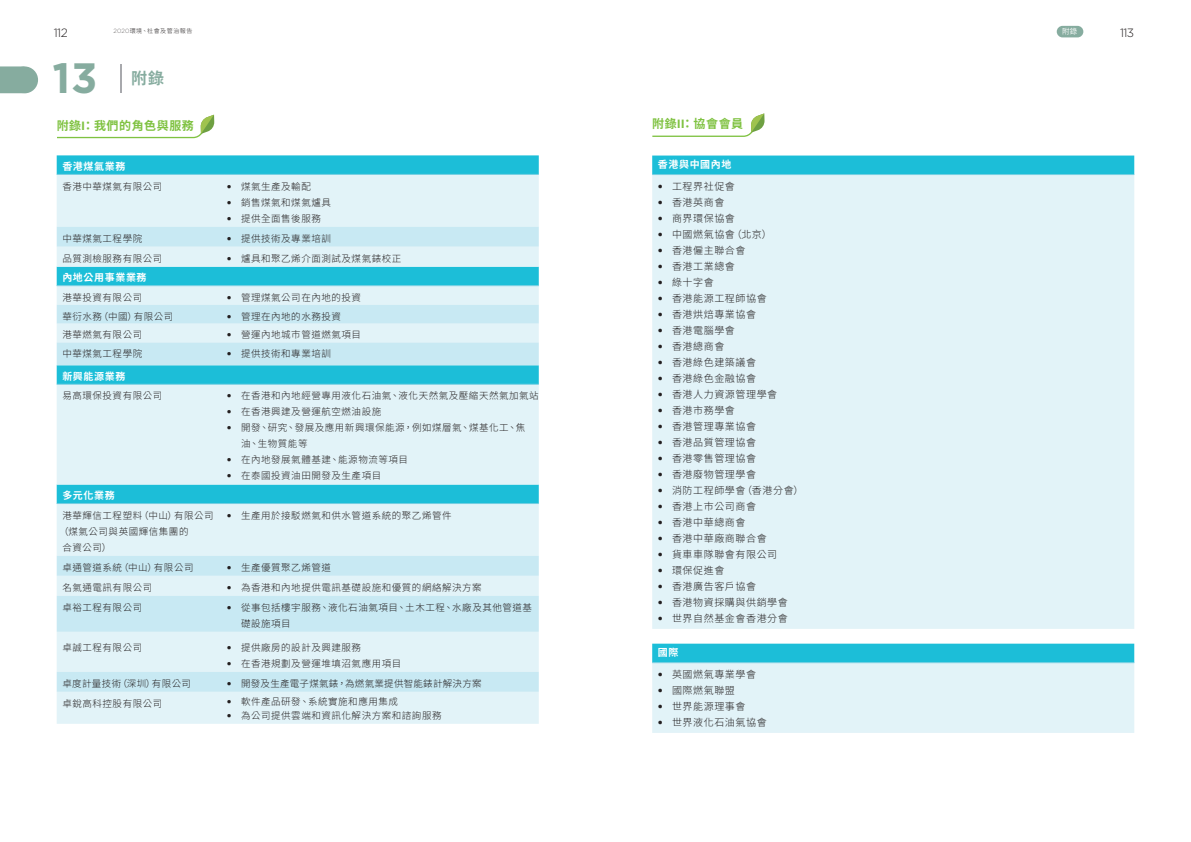
<style>
.page{position:relative;width:1191px;height:842px;background:#fff}
.page>*{position:absolute;margin:0;border:0;box-sizing:border-box;transform-origin:0 0}
.t1{font:700 42.4px "Gotham";color:#86ac9f}
.t2{font:700 16px "Source Han Sans TC";color:#86ac9f}
.t3{font:700 12px "Source Han Sans TC";letter-spacing:.045em;color:#7fc241}
.t4{font:300 12px "Gotham";letter-spacing:-.05em;color:#231f20}
.t5{font:300 10px "Source Han Sans TC";letter-spacing:.06em;color:#231f20}
.t6{font:700 10px "Source Han Sans TC";letter-spacing:.06em;color:#fff}
.t7{font:300 9.5px/16px "Source Han Sans TC";letter-spacing:.06em;color:#231f20}
.t8{font:300 9.5px "Source Han Sans TC";letter-spacing:.03em;color:#231f20}
.t9{font:300 9.5px "Source Han Sans TC";letter-spacing:.04em;color:#231f20}
.t10{font:7.5px "Source Han Sans TC";color:#fff}
.t11{font:300 6px "Source Han Sans TC";letter-spacing:.09em;color:#231f20}
.s1{font-family:"Gotham";font-weight:200}
.s2{font-family:"Gotham"}
.s3{font-family:"Helvetica Neue";font-weight:100}
</style>
<div class="page">
<div style="left:1056px;top:26px;width:27px;height:11px;background:#86ac9f;border-radius:6px"></div>
<hr style="left:120px;top:64px;width:2px;height:29px;background:#a8a9ad">
<svg style="left:0;top:66px;width:33px;height:27px"></svg>
<div style="left:11px;top:66px;width:27px;height:27px;background:#86ac9f;border-radius:50%"></div>
<svg style="left:57px;top:115px;width:157px;height:24px"></svg>
<div style="left:57px;top:155px;width:482px;height:130px;background:#1cbed8"></div>
<div style="left:57px;top:175px;width:482px;height:92px;background:#e2f3f8"></div>
<div style="left:57px;top:227px;width:482px;height:20px;background:#c8e9f3"></div>
<div style="left:57px;top:286px;width:482px;height:438px;background:#e2f3f8"></div>
<svg style="left:57px;top:305px;width:482px;height:387px;background:#c7eaf3"></svg>
<hr style="left:57px;top:174px;width:167px;height:1px;background:#71cee1">
<hr style="left:224px;top:174px;width:315px;height:1px;background:#71cee1">
<hr style="left:57px;top:285px;width:167px;height:1px;background:#71cee1">
<hr style="left:224px;top:285px;width:315px;height:1px;background:#71cee1">
<hr style="left:57px;top:384px;width:167px;height:1px;background:#71cee1">
<hr style="left:224px;top:384px;width:315px;height:1px;background:#71cee1">
<hr style="left:57px;top:503px;width:167px;height:1px;background:#71cee1">
<hr style="left:224px;top:503px;width:315px;height:1px;background:#71cee1">
<svg style="left:652px;top:113px;width:112px;height:24px"></svg>
<div style="left:652px;top:156px;width:482px;height:18px;background:#1cbed8"></div>
<div style="left:652px;top:175px;width:482px;height:454px;background:#e2f3f8"></div>
<hr style="left:652px;top:174px;width:482px;height:1px;background:#71cee1">
<svg style="left:652px;top:644px;width:482px;height:89px;background:#b9e8f1"></svg>
<hr style="left:652px;top:662px;width:482px;height:1px;background:#71cee1">
<p class="t11" style="left:113px;top:27px;width:81px"><span class="s1">2020</span>環境、社會及管治報告</p>
<p class="t4" style="left:54px;top:25px;width:15px">112</p>
<p class="t10" style="left:1062px;top:27px;width:17px">附錄</p>
<p class="t4" style="left:1120px;top:25px;width:16px">113</p>
<h1 class="t1" style="left:52px;top:50px;width:47px">13</h1>
<h2 class="t2" style="left:131px;top:69px;width:34px">附錄</h2>
<p class="t3" style="left:57px;top:118px;width:139px">附錄<span class="s2">I</span>：我們的角色與服務</p>
<p class="t6" style="left:62px;top:161px;width:64px">香港煤氣業務</p>
<p class="t7" style="left:62px;top:178px;width:101px">香港中華煤氣有限公司</p>
<p class="t7" style="left:227px;top:178px;width:85px"><span class="s3">•</span> 煤氣生產及輸配</p>
<p class="t7" style="left:227px;top:194px;width:106px"><span class="s3">•</span> 銷售煤氣和煤氣爐具</p>
<p class="t7" style="left:227px;top:210px;width:96px"><span class="s3">•</span> 提供全面售後服務</p>
<p class="t7" style="left:62px;top:230px;width:81px">中華煤氣工程學院</p>
<p class="t7" style="left:227px;top:230px;width:106px"><span class="s3">•</span> 提供技術及專業培訓</p>
<p class="t7" style="left:62px;top:250px;width:101px">品質測檢服務有限公司</p>
<p class="t7" style="left:227px;top:250px;width:176px"><span class="s3">•</span> 爐具和聚乙烯介面測試及煤氣錶校正</p>
<p class="t6" style="left:62px;top:272px;width:86px">內地公用事業業務</p>
<p class="t7" style="left:62px;top:289px;width:81px">港華投資有限公司</p>
<p class="t7" style="left:227px;top:289px;width:136px"><span class="s3">•</span> 管理煤氣公司在內地的投資</p>
<p class="t7" style="left:62px;top:308px;width:113px">華衍水務（中國）有限公司</p>
<p class="t7" style="left:227px;top:308px;width:116px"><span class="s3">•</span> 管理在內地的水務投資</p>
<p class="t7" style="left:62px;top:327px;width:81px">港華燃氣有限公司</p>
<p class="t7" style="left:227px;top:327px;width:136px"><span class="s3">•</span> 營運內地城巿管道燃氣項目</p>
<p class="t7" style="left:62px;top:346px;width:81px">中華煤氣工程學院</p>
<p class="t7" style="left:227px;top:346px;width:106px"><span class="s3">•</span> 提供技術和專業培訓</p>
<p class="t6" style="left:62px;top:371px;width:64px">新興能源業務</p>
<p class="t7" style="left:62px;top:388px;width:101px">易高環保投資有限公司</p>
<p class="t7" style="left:227px;top:388px;width:313px"><span class="s3">•</span> 在香港和內地經營專用液化石油氣、液化天然氣及壓縮天然氣加氣站</p>
<p class="t7" style="left:227px;top:404px;width:156px"><span class="s3">•</span> 在香港興建及營運航空燃油設施</p>
<p class="t7" style="left:241px;top:420px;width:286px;text-indent:-14px"><span class="s3">•</span> 開發、研究、發展及應用新興環保能源，例如煤層氣、煤基化工、焦油、生物質能等</p>
<p class="t7" style="left:227px;top:452px;width:183px"><span class="s3">•</span> 在內地發展氣體基建、能源物流等項目</p>
<p class="t7" style="left:227px;top:468px;width:156px"><span class="s3">•</span> 在泰國投資油田開發及生產項目</p>
<p class="t6" style="left:62px;top:490px;width:54px">多元化業務</p>
<p class="t7" style="left:62px;top:507px;width:153px">港華輝信工程塑料（中山）有限公司</p>
<p class="t7" style="left:59px;top:523px;width:131px">（煤氣公司與英國輝信集團的</p>
<p class="t7" style="left:62px;top:539px;width:50px">合資公司）</p>
<p class="t7" style="left:227px;top:507px;width:226px"><span class="s3">•</span> 生產用於接駁燃氣和供水管道系統的聚乙烯管件</p>
<p class="t7" style="left:62px;top:559px;width:133px">卓通管道系統（中山）有限公司</p>
<p class="t7" style="left:227px;top:559px;width:106px"><span class="s3">•</span> 生產優質聚乙烯管道</p>
<p class="t7" style="left:62px;top:579px;width:91px">名氣通電訊有限公司</p>
<p class="t7" style="left:227px;top:579px;width:256px"><span class="s3">•</span> 為香港和內地提供電訊基礎設施和優質的網絡解決方案</p>
<p class="t7" style="left:62px;top:599px;width:81px">卓裕工程有限公司</p>
<p class="t7" style="left:241px;top:599px;width:292px;text-indent:-14px"><span class="s3">•</span> 從事包括樓宇服務、液化石油氣項目、土木工程、水廠及其他管道基礎設施項目</p>
<p class="t7" style="left:62px;top:639px;width:81px">卓誠工程有限公司</p>
<p class="t7" style="left:227px;top:639px;width:136px"><span class="s3">•</span> 提供廠房的設計及興建服務</p>
<p class="t7" style="left:227px;top:655px;width:176px"><span class="s3">•</span> 在香港規劃及營運堆填沼氣應用項目</p>
<p class="t9" style="left:62px;top:678px;width:130px">卓度計量技術（深圳）有限公司</p>
<p class="t8" style="left:227px;top:678px;width:256px"><span class="s3">•</span> 開發及生產電子煤氣錶，為燃氣業提供智能錶計解決方案</p>
<p class="t7" style="left:62px;top:695px;width:101px">卓銳高科控股有限公司</p>
<p class="t7" style="left:227px;top:693px;width:173px"><span class="s3">•</span> 軟件產品研發、系統實施和應用集成</p>
<p class="t7" style="left:227px;top:707px;width:216px"><span class="s3">•</span> 為公司提供雲端和資訊化解決方案和諮詢服務</p>
<p class="t3" style="left:652px;top:117px;width:92px">附錄<span class="s2">II</span>：協會會員</p>
<p class="t6" style="left:658px;top:159px;width:75px">香港與中國內地</p>
<p class="t5" style="left:658px;top:180px;width:79px"><span class="s3">•</span> 工程界社促會</p>
<p class="t5" style="left:658px;top:196px;width:68px"><span class="s3">•</span> 香港英商會</p>
<p class="t5" style="left:658px;top:212px;width:79px"><span class="s3">•</span> 商界環保協會</p>
<p class="t5" style="left:658px;top:228px;width:115px"><span class="s3">•</span> 中國燃氣協會（北京）</p>
<p class="t5" style="left:658px;top:244px;width:89px"><span class="s3">•</span> 香港僱主聯合會</p>
<p class="t5" style="left:658px;top:260px;width:79px"><span class="s3">•</span> 香港工業總會</p>
<p class="t5" style="left:658px;top:276px;width:57px"><span class="s3">•</span> 綠十字會</p>
<p class="t5" style="left:658px;top:292px;width:110px"><span class="s3">•</span> 香港能源工程師協會</p>
<p class="t5" style="left:658px;top:308px;width:100px"><span class="s3">•</span> 香港烘焙專業協會</p>
<p class="t5" style="left:658px;top:324px;width:79px"><span class="s3">•</span> 香港電腦學會</p>
<p class="t5" style="left:658px;top:340px;width:68px"><span class="s3">•</span> 香港總商會</p>
<p class="t5" style="left:658px;top:356px;width:100px"><span class="s3">•</span> 香港綠色建築議會</p>
<p class="t5" style="left:658px;top:372px;width:100px"><span class="s3">•</span> 香港綠色金融協會</p>
<p class="t5" style="left:658px;top:388px;width:121px"><span class="s3">•</span> 香港人力資源管理學會</p>
<p class="t5" style="left:658px;top:404px;width:79px"><span class="s3">•</span> 香港市務學會</p>
<p class="t5" style="left:658px;top:420px;width:100px"><span class="s3">•</span> 香港管理專業協會</p>
<p class="t5" style="left:658px;top:436px;width:100px"><span class="s3">•</span> 香港品質管理協會</p>
<p class="t5" style="left:658px;top:452px;width:100px"><span class="s3">•</span> 香港零售管理協會</p>
<p class="t5" style="left:658px;top:468px;width:100px"><span class="s3">•</span> 香港廢物管理學會</p>
<p class="t5" style="left:658px;top:484px;width:147px"><span class="s3">•</span> 消防工程師學會（香港分會）</p>
<p class="t5" style="left:658px;top:500px;width:100px"><span class="s3">•</span> 香港上巿公司商會</p>
<p class="t5" style="left:658px;top:516px;width:89px"><span class="s3">•</span> 香港中華總商會</p>
<p class="t5" style="left:658px;top:532px;width:110px"><span class="s3">•</span> 香港中華廠商聯合會</p>
<p class="t5" style="left:658px;top:548px;width:121px"><span class="s3">•</span> 貨車車隊聯會有限公司</p>
<p class="t5" style="left:658px;top:564px;width:68px"><span class="s3">•</span> 環保促進會</p>
<p class="t5" style="left:658px;top:580px;width:100px"><span class="s3">•</span> 香港廣告客戶協會</p>
<p class="t5" style="left:658px;top:596px;width:131px"><span class="s3">•</span> 香港物資採購與供銷學會</p>
<p class="t5" style="left:658px;top:612px;width:131px"><span class="s3">•</span> 世界自然基金會香港分會</p>
<p class="t6" style="left:658px;top:647px;width:22px">國際</p>
<p class="t5" style="left:658px;top:668px;width:100px"><span class="s3">•</span> 英國燃氣專業學會</p>
<p class="t5" style="left:658px;top:684px;width:79px"><span class="s3">•</span> 國際燃氣聯盟</p>
<p class="t5" style="left:658px;top:700px;width:89px"><span class="s3">•</span> 世界能源理事會</p>
<p class="t5" style="left:658px;top:716px;width:110px"><span class="s3">•</span> 世界液化石油氣協會</p>
</div>
